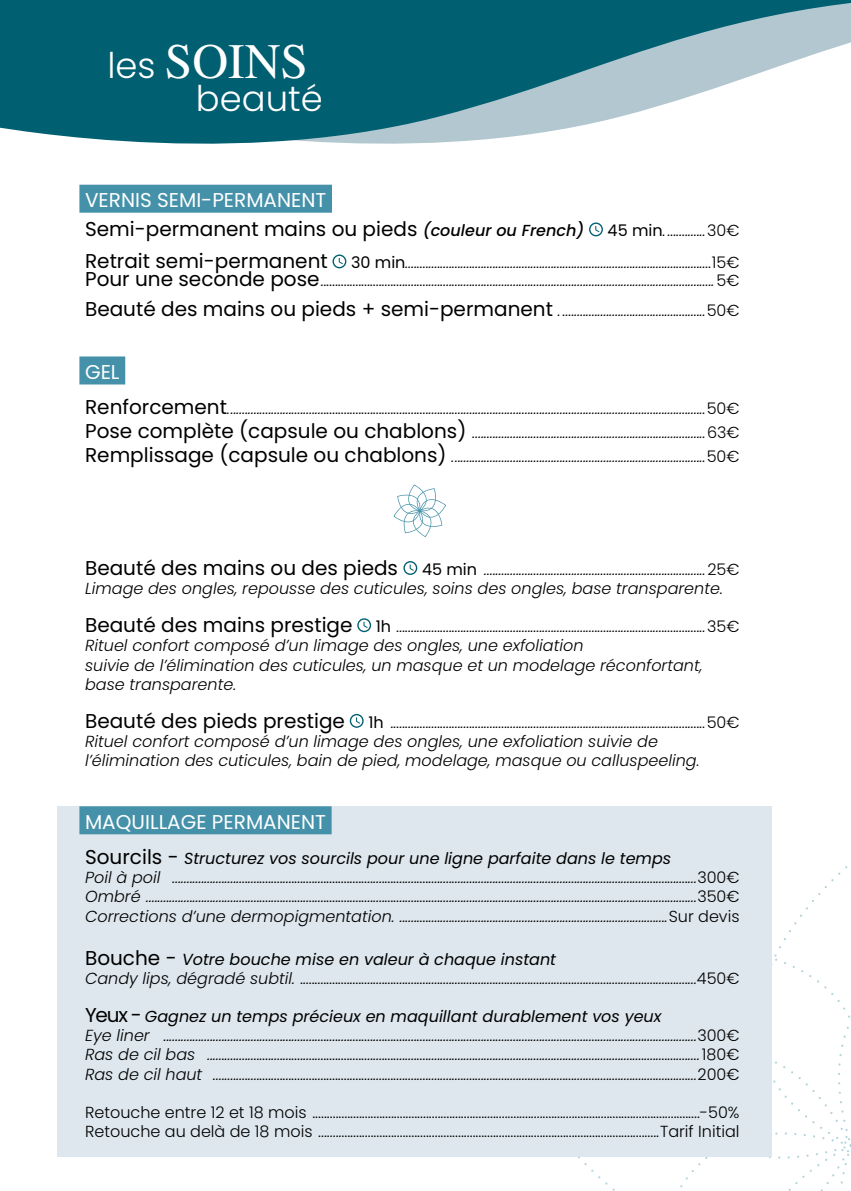
<style>
.page{position:relative;width:851px;height:1191px;background:#fff}
.page>*{position:absolute;margin:0;border:0;box-sizing:border-box;transform-origin:0 0}
.t1{font:49.6px "Times";color:#fff}
.t2{font:300 35.4px "Poppins";color:#fff}
.t3{font:20px/29.4px "Poppins";color:#000}
.t4{font:20px "Poppins";color:#fff}
.t5{font:italic 300 16px/19.2px "Poppins";color:#000}
.t6{font:300 16px/19.2px "Poppins";color:#000}
.s1{font-family:"Poppins";font-weight:300;font-size:35.4px}
.s2{color:#fff}
.s3{font-weight:500;font-style:italic;font-size:16px}
.s4{font-weight:400;font-style:normal}
.s5{font-style:normal}
.s6{font-weight:400;font-style:normal;font-size:20px}
.s7{font-weight:400}
</style>
<div class="page">
<svg style="left:0;top:0;width:850px;height:144px;background:#448896"></svg>
<svg style="left:705px;top:943px;width:145px;height:215px"></svg>
<div style="left:57px;top:806px;width:714px;height:351px;background:#dde7ed"></div>
<div style="left:79px;top:185px;width:253px;height:28px;background:#4491a9"></div>
<div style="left:79px;top:356px;width:46px;height:28px;background:#4491a9"></div>
<div style="left:79px;top:806px;width:252px;height:28px;background:#4491a9"></div>
<svg style="left:589px;top:222px;width:13px;height:14px"></svg>
<svg style="left:332px;top:254px;width:14px;height:14px"></svg>
<svg style="left:393px;top:484px;width:53px;height:53px"></svg>
<svg style="left:403px;top:561px;width:14px;height:14px"></svg>
<svg style="left:357px;top:618px;width:14px;height:14px"></svg>
<svg style="left:350px;top:714px;width:13px;height:14px"></svg>
<h1 class="t1" style="left:107px;top:33px;width:202px"><span class="s1">les</span> SOINS</h1>
<h2 class="t2" style="left:196px;top:78px;width:128px">beauté</h2>
<p class="t3" style="left:85px;top:185px;width:500px"><span class="s2">VERNIS SEMI-PERMANENT<br></span>Semi-permanent mains ou pieds <span class="s3">(couleur ou French)</span></p>
<p class="t5" style="left:85px;top:215px;width:656px;line-height:32px;text-align:right"><span class="s4">45 min</span>. .............<span class="s5">30€<br></span><span class="s6">Retrait semi-permanent</span> <span class="s4">30 min</span>.........................................................................................................<span class="s5">15€</span></p>
<p class="t5" style="left:85px;top:266px;width:656px;line-height:30px"><span class="s6">Pour une seconde pose</span>.......................................................................................................................................<span class="s5">5€<br></span><span class="s6">Beauté des mains ou pieds + semi-permanent</span> . .................................................<span class="s5">50€</span></p>
<p class="t4" style="left:85px;top:360px;width:36px">GEL</p>
<p class="t5" style="left:85px;top:397px;width:656px;line-height:24px;text-align:justify"><span class="s6">Renforcement</span>....................................................................................................................................................................<span class="s5">50€ </span><span class="s6">Pose complète (capsule ou chablons)</span> ................................................................................<span class="s5">63€ </span><span class="s6">Remplissage (capsule ou chablons)</span> .......................................................................................<span class="s5">50€</span></p>
<p class="t5" style="left:85px;top:560px;width:655px"><span class="s6">Beauté des mains ou des pieds</span> <span class="s4">45 min</span> ............................................................................<span class="s5">25€<br></span>Limage des ongles, repousse des cuticules, soins des ongles, base transparente.</p>
<p class="t5" style="left:85px;top:617px;width:656px"><span class="s6">Beauté des mains prestige</span> <span class="s4">1h</span> ..........................................................................................................<span class="s5">35€ </span>Rituel confort composé d’un limage des ongles, une exfoliation<br>suivie de l’élimination des cuticules, un masque et un modelage réconfortant, base transparente.</p>
<p class="t5" style="left:85px;top:712px;width:656px"><span class="s6">Beauté des pieds prestige</span> <span class="s4">1h</span> ............................................................................................................<span class="s5">50€<br></span>Rituel confort composé d’un limage des ongles, une exfoliation suivie de l’élimination des cuticules, bain de pied, modelage, masque ou calluspeeling.</p>
<p class="t4" style="left:85px;top:810px;width:242px">MAQUILLAGE PERMANENT</p>
<p class="t5" style="left:85px;top:849px;width:656px"><span class="s6">Sourcils -</span> <span class="s7">Structurez vos sourcils pour une ligne parfaite dans le temps<br></span>Poil à poil ....................................................................................................................................................................................<span class="s5">300€ </span>Ombré .............................................................................................................................................................................................<span class="s5">350€ </span>Corrections d’une dermopigmentation. ............................................................................................<span class="s5">Sur devis</span></p>
<p class="t5" style="left:85px;top:949px;width:656px"><span class="s6">Bouche -</span> <span class="s7">Votre bouche mise en valeur à chaque instant<br></span>Candy lips, dégradé subtil. ........................................................................................................................................<span class="s5">450€</span></p>
<p class="t5" style="left:85px;top:1007px;width:656px"><span class="s6">Yeux -</span> <span class="s7">Gagnez un temps précieux en maquillant durablement vos yeux<br></span>Eye liner .......................................................................................................................................................................................<span class="s5">300€ </span>Ras de cil bas .........................................................................................................................................................................<span class="s5">180€ </span>Ras de cil haut ......................................................................................................................................................................<span class="s5">200€</span></p>
<p class="t6" style="left:85px;top:1103px;width:655px">Retouche entre 12 et 18 mois .....................................................................................................................................-50%<br>Retouche au delà de 18 mois .....................................................................................................................Tarif Initial</p>
</div>
